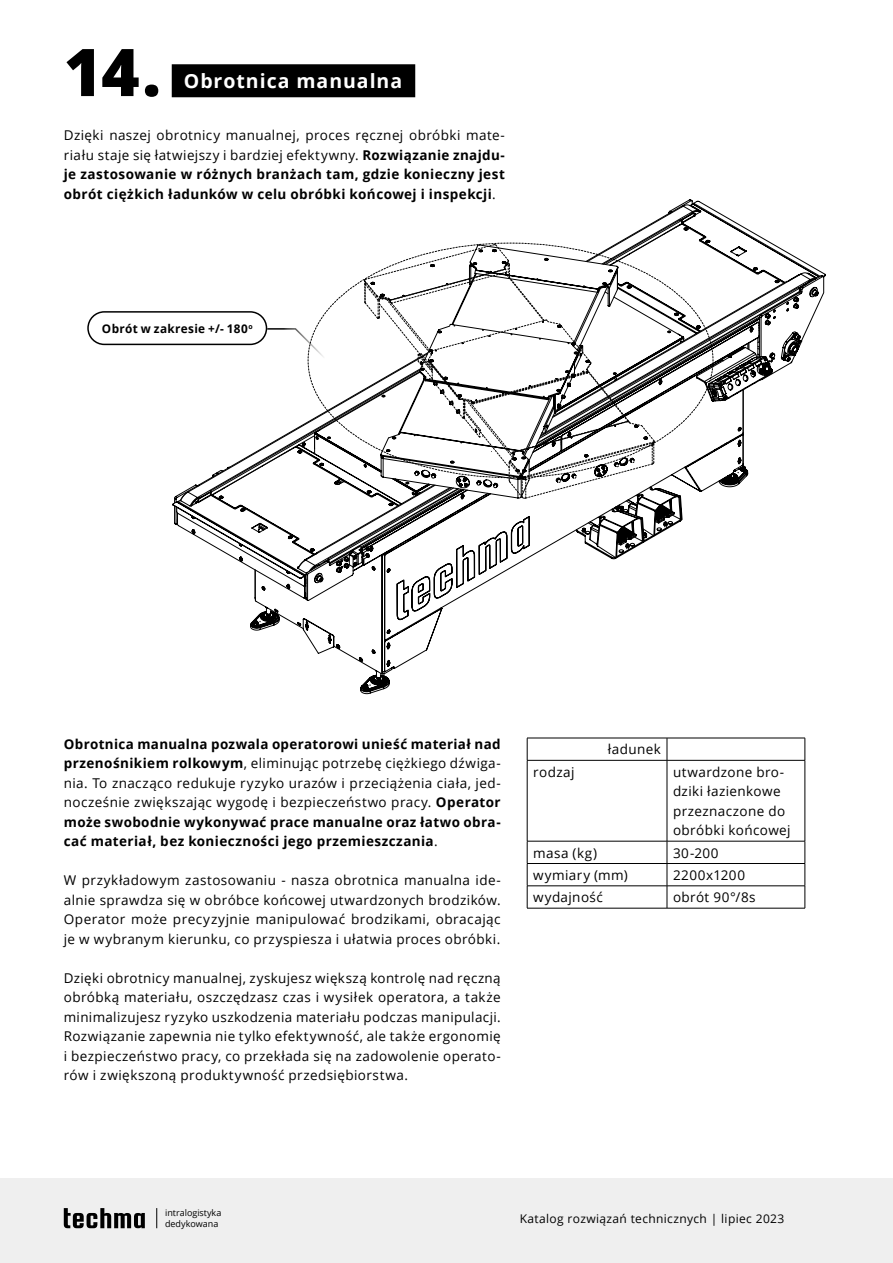
<style>
.page{position:relative;width:893px;height:1263px;background:#fff}
.page>*{position:absolute;margin:0;border:0;box-sizing:border-box;transform-origin:0 0}
.TEKST_ciągły{font:800 65.85px "Open Sans";color:#000}
.nazwa_urzadzenia{font:700 19.5px "Open Sans";letter-spacing:.05em;color:#fff}
.TEKST_ciągły-2{font:13.5px/19.5px "Open Sans";letter-spacing:.03em;color:#000;text-align:justify}
.TEKST_ciągły-3{font:700 13.5px/19.5px "Open Sans";letter-spacing:.03em;color:#000;text-align:justify}
.t1{font:12px "Open Sans";letter-spacing:.03em;color:#000}
.w_ramkach{font:700 12px "Open Sans";letter-spacing:.03em;color:#000}
.t2{font:9px/10.8px "Open Sans";color:#000}
.s1{font-weight:400}
</style>
<div class="page">
<div style="left:0;top:1178px;width:893px;height:85px;background:#efefef"></div>
<svg style="left:64px;top:1208px;width:81px;height:20px"></svg>
<svg style="left:156px;top:1208px;width:1px;height:20px"></svg>
<div style="left:172px;top:64px;width:243px;height:33px;background:#000"></div>
<div style="left:87px;top:311px;width:180px;height:34px;border:2px solid #000;border-radius:16px"></div>
<hr style="left:527px;top:738px;width:140px;height:1px;background:#000">
<svg style="left:527px;top:738px;width:1px;height:22px"></svg>
<hr style="left:667px;top:738px;width:138px;height:1px;background:#000">
<svg style="left:667px;top:738px;width:1px;height:22px"></svg>
<svg style="left:805px;top:738px;width:1px;height:22px"></svg>
<hr style="left:527px;top:760px;width:140px;height:1px;background:#000">
<hr style="left:527px;top:760px;width:1px;height:81px;background:#000">
<hr style="left:667px;top:760px;width:138px;height:1px;background:#000">
<hr style="left:667px;top:760px;width:1px;height:81px;background:#000">
<hr style="left:805px;top:760px;width:1px;height:81px;background:#000">
<hr style="left:527px;top:841px;width:140px;height:1px;background:#000">
<hr style="left:667px;top:841px;width:138px;height:1px;background:#000">
<hr style="left:527px;top:863px;width:140px;height:1px;background:#000">
<hr style="left:667px;top:863px;width:138px;height:1px;background:#000">
<hr style="left:527px;top:885px;width:140px;height:1px;background:#000">
<svg style="left:527px;top:841px;width:1px;height:67px"></svg>
<hr style="left:667px;top:885px;width:138px;height:1px;background:#000">
<svg style="left:667px;top:841px;width:1px;height:67px"></svg>
<svg style="left:805px;top:841px;width:1px;height:67px"></svg>
<hr style="left:527px;top:908px;width:140px;height:1px;background:#000">
<hr style="left:667px;top:908px;width:138px;height:1px;background:#000">
<svg style="left:178px;top:203px;width:642px;height:373px"></svg>
<svg style="left:255px;top:359px;width:11px;height:272px"></svg>
<svg style="left:266px;top:243px;width:506px;height:452px"></svg>
<svg style="left:339px;top:347px;width:434px;height:325px"></svg>
<svg style="left:381px;top:654px;width:237px;height:17px"></svg>
<svg style="left:303px;top:245px;width:315px;height:409px"></svg>
<p class="TEKST_ciągły" style="left:64px;top:22px;width:99px">14.</p>
<p class="nazwa_urzadzenia" style="left:184px;top:67px;width:220px">Obrotnica manualna</p>
<p class="TEKST_ciągły-3" style="left:64px;top:125px;width:443px"><span class="s1">Dzięki naszej obrotnicy manualnej, proces ręcznej obróbki mate&shy;riału staje się łatwiejszy i bardziej efektywny.</span> Rozwiązanie znajdu&shy;je zastosowanie w różnych branżach tam, gdzie konieczny jest obrót ciężkich ładunków w celu obróbki końcowej i inspekcji<span class="s1">.</span></p>
<p class="w_ramkach" style="left:102px;top:320px;width:152px">Obrót w zakresie +/- 180<sup>o</sup></p>
<p class="TEKST_ciągły-3" style="left:64px;top:734px;width:438px">Obrotnica manualna pozwala operatorowi unieść materiał nad przenośnikiem rolkowym<span class="s1">, eliminując potrzebę ciężkiego dźwiga&shy;nia. To znacząco redukuje ryzyko urazów i przeciążenia ciała, jed&shy;nocześnie zwiększając wygodę i bezpieczeństwo pracy.</span> Operator może swobodnie wykonywać prace manualne oraz łatwo obra&shy;cać materiał, bez konieczności jego przemieszczania<span class="s1">.</span></p>
<p class="TEKST_ciągły-2" style="left:64px;top:870px;width:438px">W przykładowym zastosowaniu - nasza obrotnica manualna ide&shy;alnie sprawdza się w obróbce końcowej utwardzonych brodzików.<br>Operator może precyzyjnie manipulować brodzikami, obracając je w wybranym kierunku, co przyspiesza i ułatwia proces obróbki.</p>
<p class="TEKST_ciągły-2" style="left:64px;top:968px;width:438px">Dzięki obrotnicy manualnej, zyskujesz większą kontrolę nad ręczną obróbką materiału, oszczędzasz czas i wysiłek operatora, a także minimalizujesz ryzyko uszkodzenia materiału podczas manipulacji.<br>Rozwiązanie zapewnia nie tylko efektywność, ale także ergonomię i bezpieczeństwo pracy, co przekłada się na zadowolenie operato&shy;rów i zwiększoną produktywność przedsiębiorstwa.</p>
<p class="TEKST_ciągły-2" style="left:608px;top:739px;width:55px">ładunek</p>
<p class="TEKST_ciągły-2" style="left:533px;top:762px;width:43px">rodzaj</p>
<p class="TEKST_ciągły-2" style="left:673px;top:762px;width:119px;text-align:left">utwardzone bro&shy;dziki łazienkowe przeznaczone do obróbki końcowej</p>
<p class="TEKST_ciągły-2" style="left:533px;top:842px;width:65px">masa (kg)</p>
<p class="TEKST_ciągły-2" style="left:673px;top:842px;width:47px">30-200</p>
<p class="TEKST_ciągły-2" style="left:533px;top:865px;width:96px">wymiary (mm)</p>
<p class="TEKST_ciągły-2" style="left:673px;top:865px;width:74px">2200x1200</p>
<p class="TEKST_ciągły-2" style="left:533px;top:887px;width:71px">wydajność</p>
<p class="TEKST_ciągły-2" style="left:673px;top:887px;width:84px">obrót 90°/8s</p>
<p class="t2" style="left:165px;top:1207px;width:58px">intralogistyka dedykowana</p>
<p class="t1" style="left:520px;top:1210px;width:266px">Katalog rozwiązań technicznych | lipiec 2023</p>
</div>
